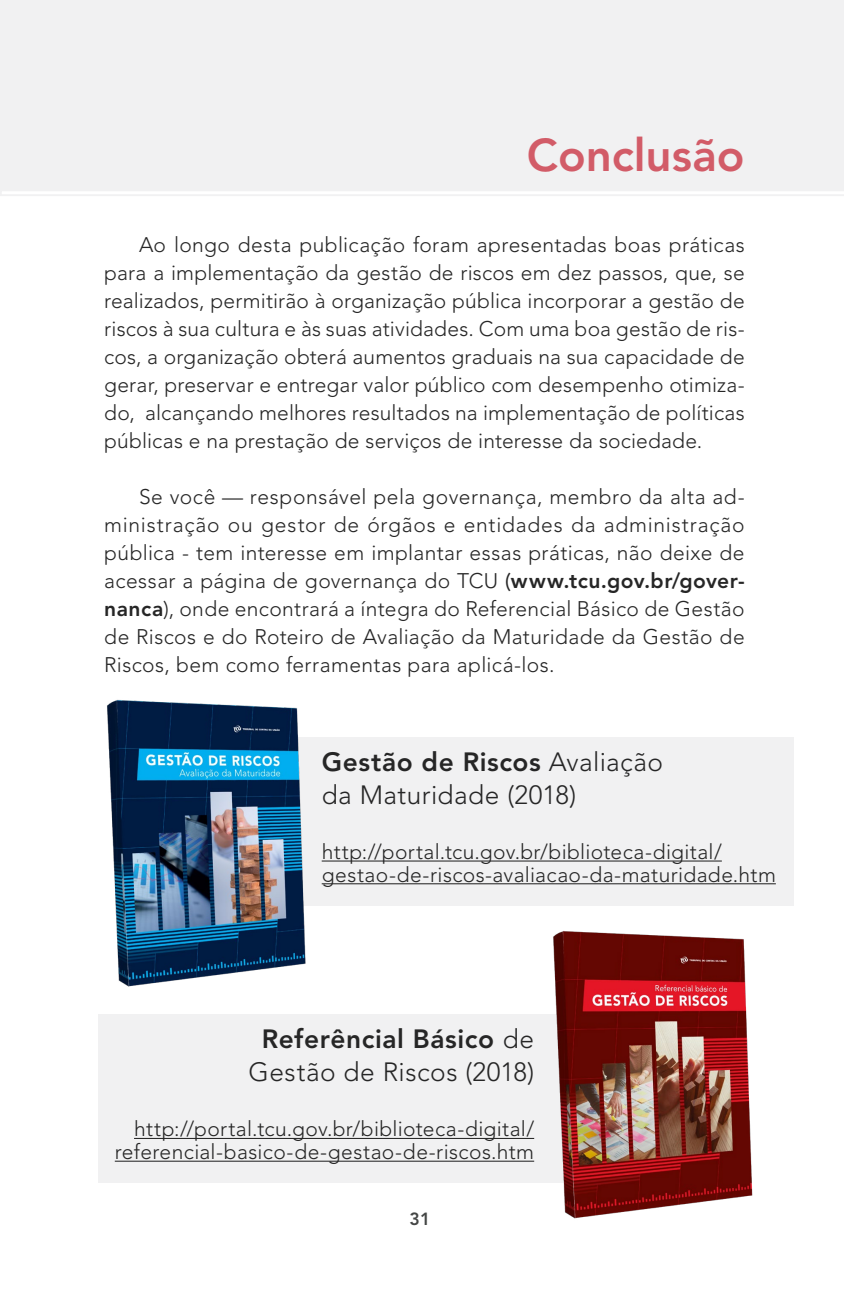
<style>
.page{position:relative;width:844px;height:1290px;background:#fff}
.page>*{position:absolute;margin:0;border:0;box-sizing:border-box;transform-origin:0 0}
.t1{font:800 45.5px "Avenir LT Std";color:#d25c68}
.t2{font:300 26.25px/32.7px "Avenir LT Std";letter-spacing:.02em;color:#262626}
.t3{font:300 21px/28px "Avenir LT Std";letter-spacing:.02em;color:#262626;text-align:justify}
.t4{font:800 17.5px "Avenir LT Std";color:#444645}
.s1{font-weight:500}
.s2{font-weight:800}
</style>
<div class="page">
<div style="left:0;top:0;width:843px;height:195px;background:#f1f1f2"></div>
<svg style="left:0;top:192px;width:843px;height:4px"></svg>
<div style="left:216px;top:737px;width:577px;height:168px;background:#f1f1f2"></div>
<div style="left:98px;top:1014px;width:631px;height:168px;background:#f1f1f2"></div>
<img style="left:107px;top:699px;width:204px;height:288px">
<img style="left:549px;top:931px;width:204px;height:288px">
<hr style="left:321px;top:860px;width:400px;height:1px;background:#262626">
<hr style="left:321px;top:883px;width:454px;height:1px;background:#262626">
<hr style="left:134px;top:1138px;width:400px;height:1px;background:#262626">
<hr style="left:115px;top:1160px;width:419px;height:2px;background:#262626">
<h1 class="t1" style="left:526px;top:128px;width:219px">Conclusão</h1>
<p class="t3" style="left:104px;top:231px;width:641px;text-indent:35px">Ao longo desta publicação foram apresentadas boas práticas para a implementação da gestão de riscos em dez passos, que, se realizados, permitirão à organização pública incorporar a gestão de riscos à sua cultura e às suas atividades. Com uma boa gestão de ris&shy;cos, a organização obterá aumentos graduais na sua capacidade de gerar, preservar e entregar valor público com desempenho otimiza&shy;do, alcançando melhores resultados na implementação de políticas públicas e na prestação de serviços de interesse da sociedade.</p>
<p class="t3" style="left:104px;top:483px;width:641px;text-indent:35px">Se você — responsável pela governança, membro da alta ad&shy;ministração ou gestor de órgãos e entidades da administração pública - tem interesse em implantar essas práticas, não deixe de acessar a página de governança do TCU <span class="s1">(</span><span class="s2">www.tcu.gov.br/gover&shy;nanca</span>), onde encontrará a íntegra do Referencial Básico de Gestão de Riscos e do Roteiro de Avaliação da Maturidade da Gestão de Riscos, bem como ferramentas para aplicá-los.</p>
<p class="t2" style="left:321px;top:745px;width:343px"><span class="s2">Gestão de Riscos</span> Avaliação da Maturidade (2018)</p>
<p class="t3" style="left:321px;top:840px;width:455px;line-height:22.8px">http://portal.tcu.gov.br/biblioteca-digital/ gestao-de-riscos-avaliacao-da-maturidade.htm</p>
<p class="t2" style="left:248px;top:1023px;width:287px;text-align:center"><span class="s2">Referêncial Básico</span> de<br>Gestão de Riscos (2018)</p>
<p class="t3" style="left:115px;top:1118px;width:421px;line-height:22.8px;text-align:right">http://portal.tcu.gov.br/biblioteca-digital/ referencial-basico-de-gestao-de-riscos.htm</p>
<p class="t4" style="left:409px;top:1209px;width:22px">31</p>
</div>
